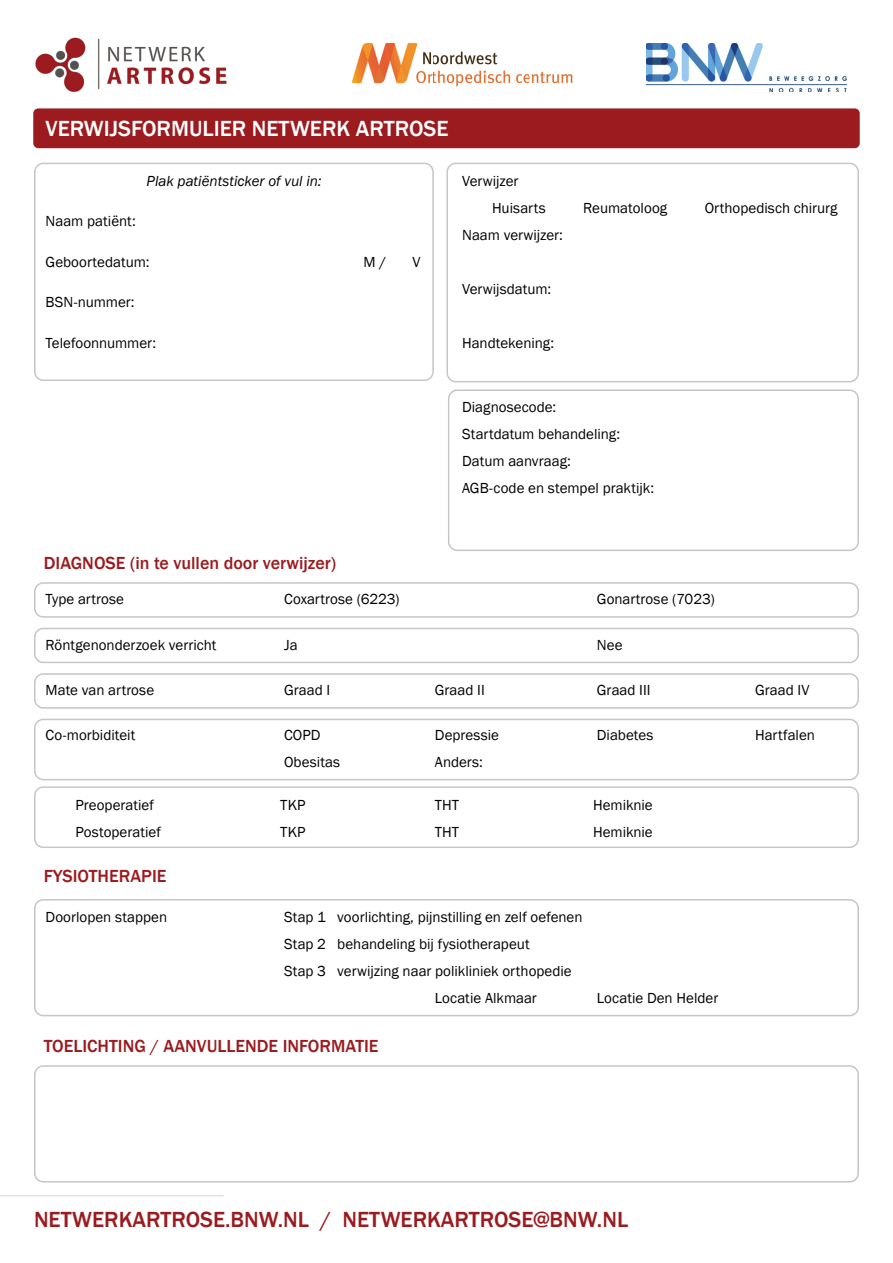
<style>
.page{position:relative;width:893px;height:1263px;background:#fff}
.page>*{position:absolute;margin:0;border:0;box-sizing:border-box;transform-origin:0 0}
.t1{font:500 22.5px "Franklin Gothic";color:#9b1b1f}
.t2{font:500 22.5px "Franklin Gothic";color:#fff}
.t3{font:500 18px "Franklin Gothic";color:#9b1b1f}
.t4{font:15px/27px "Franklin Gothic";color:#000}
.t5{font:italic 15px "Franklin Gothic";color:#000}
</style>
<div class="page">
<div style="left:446px;top:163px;width:413px;height:219px;border:2px solid #c6c6c6;border-radius:9px"></div>
<div style="left:34px;top:899px;width:825px;height:117px;border:2px solid #c6c6c6;border-radius:9px"></div>
<div style="left:34px;top:109px;width:825px;height:38px;background:#9b1b1f;border-radius:4px"></div>
<div style="left:33px;top:108px;width:827px;height:40px;border:2px solid #9b1b1f;border-radius:4px"></div>
<img style="left:646px;top:43px;width:201px;height:49px">
<img style="left:351px;top:42px;width:222px;height:45px">
<img style="left:35px;top:37px;width:192px;height:55px">
<div style="left:34px;top:582px;width:825px;height:36px;border:2px solid #c6c6c6;border-radius:9px"></div>
<div style="left:34px;top:628px;width:825px;height:35px;border:2px solid #c6c6c6;border-radius:9px"></div>
<div style="left:34px;top:673px;width:825px;height:36px;border:2px solid #c6c6c6;border-radius:9px"></div>
<div style="left:34px;top:719px;width:825px;height:61px;border:2px solid #c6c6c6;border-radius:9px"></div>
<div style="left:34px;top:786px;width:825px;height:62px;border:2px solid #c6c6c6;border-radius:9px"></div>
<hr style="left:0;top:1195px;width:224px;height:1px;background:#e3e2e1">
<div style="left:34px;top:163px;width:400px;height:218px;border:2px solid #c6c6c6;border-radius:9px"></div>
<div style="left:448px;top:389px;width:411px;height:162px;border:2px solid #c6c6c6;border-radius:9px"></div>
<div style="left:34px;top:1065px;width:825px;height:117px;border:2px solid #c6c6c6;border-radius:9px"></div>
<h1 class="t2" style="left:46px;top:115px;width:404px">VERWIJSFORMULIER NETWERK ARTROSE</h1>
<p class="t5" style="left:147px;top:171px;width:176px">Plak patiëntsticker of vul in:</p>
<p class="t4" style="left:46px;top:208px;width:92px">Naam patiënt:</p>
<p class="t4" style="left:46px;top:248px;width:105px">Geboortedatum:</p>
<p class="t4" style="left:364px;top:248px;width:24px">M /</p>
<p class="t4" style="left:413px;top:248px;width:10px">V</p>
<p class="t4" style="left:46px;top:289px;width:91px">BSN-nummer:</p>
<p class="t4" style="left:46px;top:329px;width:112px">Telefoonnummer:</p>
<p class="t4" style="left:492px;top:167px;width:55px;text-indent:-30px">Verwijzer<br>Huisarts</p>
<p class="t4" style="left:462px;top:221px;width:102px">Naam verwijzer:</p>
<p class="t4" style="left:462px;top:275px;width:91px">Verwijsdatum:</p>
<p class="t4" style="left:462px;top:329px;width:93px">Handtekening:</p>
<p class="t4" style="left:583px;top:194px;width:85px">Reumatoloog</p>
<p class="t4" style="left:705px;top:194px;width:134px">Orthopedisch chirurg</p>
<p class="t4" style="left:462px;top:394px;width:194px">Diagnosecode:<br>Startdatum behandeling:<br>Datum aanvraag:<br>AGB-code en stempel praktijk:</p>
<p class="t3" style="left:44px;top:551px;width:294px">DIAGNOSE (in te vullen door verwijzer)</p>
<p class="t4" style="left:46px;top:586px;width:80px">Type artrose</p>
<p class="t4" style="left:284px;top:586px;width:117px">Coxartrose (6223)</p>
<p class="t4" style="left:597px;top:586px;width:119px">Gonartrose (7023)</p>
<p class="t4" style="left:46px;top:631px;width:173px">Röntgenonderzoek verricht</p>
<p class="t4" style="left:284px;top:631px;width:15px">Ja</p>
<p class="t4" style="left:597px;top:631px;width:27px">Nee</p>
<p class="t4" style="left:46px;top:677px;width:110px">Mate van artrose</p>
<p class="t4" style="left:284px;top:677px;width:48px">Graad I</p>
<p class="t4" style="left:435px;top:677px;width:51px">Graad II</p>
<p class="t4" style="left:597px;top:677px;width:55px">Graad III</p>
<p class="t4" style="left:755px;top:677px;width:56px">Graad IV</p>
<p class="t4" style="left:46px;top:722px;width:91px">Co-morbiditeit</p>
<p class="t4" style="left:284px;top:722px;width:38px">COPD</p>
<p class="t4" style="left:435px;top:722px;width:66px">Depressie</p>
<p class="t4" style="left:597px;top:722px;width:58px">Diabetes</p>
<p class="t4" style="left:755px;top:722px;width:61px">Hartfalen</p>
<p class="t4" style="left:284px;top:749px;width:58px">Obesitas</p>
<p class="t4" style="left:435px;top:749px;width:50px">Anders:</p>
<p class="t4" style="left:76px;top:791px;width:80px">Preoperatief</p>
<p class="t4" style="left:280px;top:791px;width:27px">TKP</p>
<p class="t4" style="left:435px;top:791px;width:26px">THT</p>
<p class="t4" style="left:593px;top:791px;width:61px">Hemiknie</p>
<p class="t4" style="left:76px;top:818px;width:87px">Postoperatief</p>
<p class="t4" style="left:280px;top:818px;width:27px">TKP</p>
<p class="t4" style="left:435px;top:818px;width:26px">THT</p>
<p class="t4" style="left:593px;top:818px;width:61px">Hemiknie</p>
<p class="t3" style="left:44px;top:865px;width:124px">FYSIOTHERAPIE</p>
<p class="t4" style="left:46px;top:903px;width:123px">Doorlopen stappen</p>
<p class="t4" style="left:284px;top:903px;width:300px">Stap 1 voorlichting, pijnstilling en zelf oefenen</p>
<p class="t4" style="left:284px;top:930px;width:247px">Stap 2 behandeling bij fysiotherapeut</p>
<p class="t4" style="left:284px;top:957px;width:289px">Stap 3 verwijzing naar polikliniek orthopedie</p>
<p class="t4" style="left:435px;top:984px;width:104px">Locatie Alkmaar</p>
<p class="t4" style="left:597px;top:984px;width:123px">Locatie Den Helder</p>
<p class="t3" style="left:44px;top:1034px;width:336px">TOELICHTING / AANVULLENDE INFORMATIE</p>
<h1 class="t1" style="left:34px;top:1206px;width:596px">NETWERKARTROSE.BNW.NL / NETWERKARTROSE@BNW.NL</h1>
</div>
